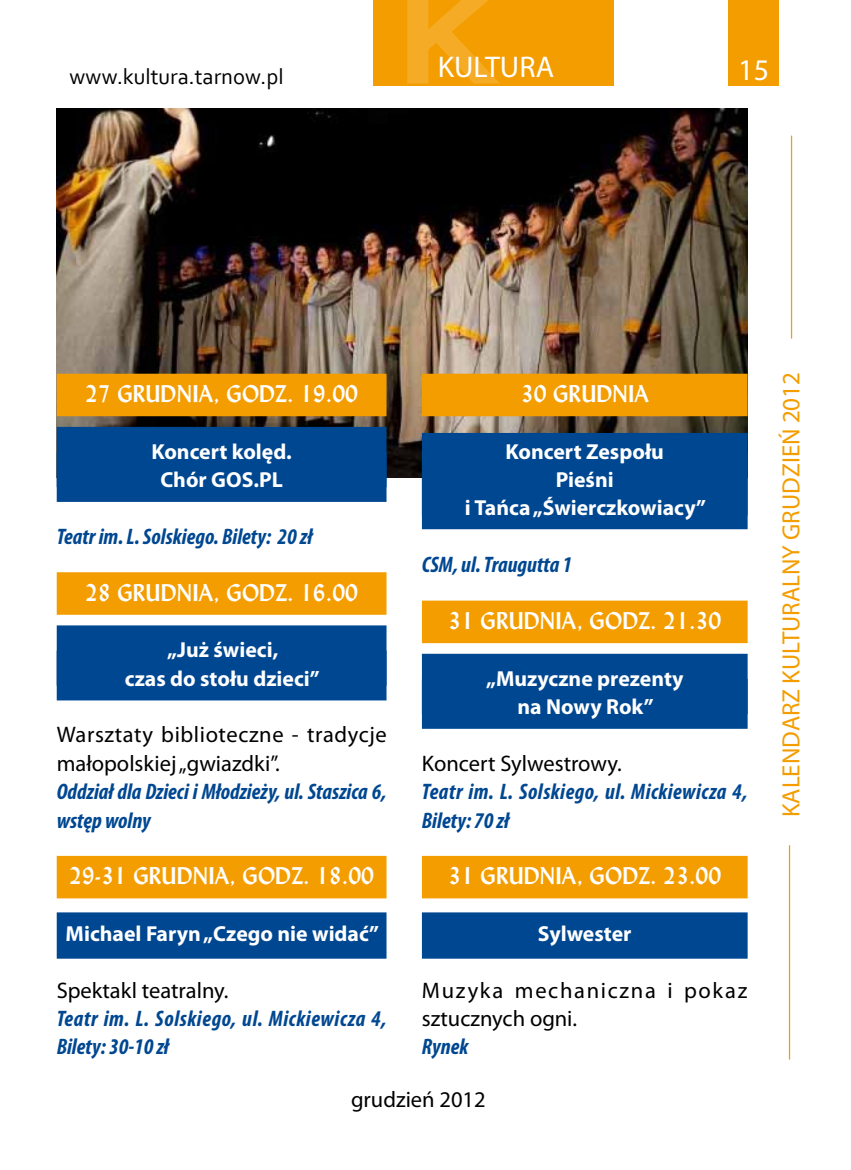
<style>
.page{position:relative;width:851px;height:1170px;background:#fff}
.page>*{position:absolute;margin:0;border:0;box-sizing:border-box;transform-origin:0 0}
.t1{font:30px "Myriad Pro";color:#fff}
.t2{font:25px "Myriad Pro";color:#f49d00}
.t3{font:700 22.5px "Lydian PL";color:#fff}
.t4{font:italic 700 condensed 22.5px/28.2px "Myriad Pro";color:#004791}
.t5{font:22.5px/28.2px "Myriad Pro";letter-spacing:.02em;color:#000}
.t6{font:italic 700 condensed 22.5px/28.2px "Myriad Pro";letter-spacing:.025em;color:#004791}
.t7{font:22.5px "Myriad Pro";color:#000}
.t8{font:italic 700 condensed 22.5px/28.2px "Myriad Pro";letter-spacing:.02em;color:#004791}
.t9{font:22.5px/28.2px "Myriad Pro";letter-spacing:.075em;color:#000}
.t10{font:22.5px "Corbel";color:#000}
.t11{font:700 21.75px/28.2px "Myriad Pro";color:#fff;text-align:center}
</style>
<div class="page">
<div style="left:373px;top:0;width:241px;height:85px;background:#f49d00"></div>
<svg style="left:404px;top:0;width:164px;height:86px"></svg>
<div style="left:728px;top:0;width:50px;height:85px;background:#f49d00"></div>
<hr style="left:790px;top:136px;width:2px;height:202px;background:#f49d00">
<hr style="left:788px;top:845px;width:2px;height:214px;background:#f49d00">
<img style="left:57px;top:108px;width:690px;height:369px">
<div style="left:57px;top:373px;width:329px;height:43px;background:#f49d00"></div>
<div style="left:57px;top:427px;width:329px;height:75px;background:#004791"></div>
<div style="left:57px;top:572px;width:329px;height:42px;background:#f49d00"></div>
<div style="left:57px;top:625px;width:329px;height:75px;background:#004791"></div>
<div style="left:57px;top:855px;width:329px;height:43px;background:#f49d00"></div>
<div style="left:57px;top:912px;width:329px;height:46px;background:#004791"></div>
<div style="left:422px;top:373px;width:325px;height:43px;background:#f49d00"></div>
<div style="left:422px;top:433px;width:325px;height:82px;background:#004791"></div>
<div style="left:422px;top:451px;width:325px;height:78px;background:#004791"></div>
<div style="left:422px;top:600px;width:325px;height:43px;background:#f49d00"></div>
<div style="left:422px;top:653px;width:325px;height:75px;background:#004791"></div>
<div style="left:422px;top:855px;width:325px;height:43px;background:#f49d00"></div>
<div style="left:422px;top:912px;width:325px;height:46px;background:#004791"></div>
<p class="t10" style="left:70px;top:62px;width:215px">www.kultura.tarnow.pl</p>
<h1 class="t1" style="left:437px;top:48px;width:118px">KULTURA</h1>
<h1 class="t1" style="left:738px;top:51px;width:32px">15</h1>
<p class="t3" style="left:85px;top:379px;width:274px">27 GRUDNIA, GODZ. 19.00</p>
<p class="t11" style="left:151px;top:436px;width:142px">Koncert kolęd.<br>Chór GOS.PL</p>
<p class="t4" style="left:57px;top:521px;width:257px">Teatr im. L. Solskiego. Bilety: 20 zł</p>
<p class="t3" style="left:85px;top:577px;width:48px">28 GRU</p>
<p class="t3" style="left:161px;top:577px;width:83px">DNIA, GOD</p>
<p class="t3" style="left:275px;top:577px;width:85px">Z. 16.00</p>
<p class="t11" style="left:125px;top:635px;width:196px">„Już świeci,<br>czas do stołu dzieci”</p>
<p class="t5" style="left:57px;top:720px;width:331px">Warsztaty biblioteczne - tradycje małopolskiej „gwiazdki”.</p>
<p class="t4" style="left:57px;top:777px;width:331px">Oddział dla Dzieci i Młodzieży, ul. Staszica 6, wstęp wolny</p>
<p class="t3" style="left:69px;top:861px;width:306px">29-31 GRUDNIA, GODZ. 18.00</p>
<p class="t11" style="left:66px;top:918px;width:315px">Michael Faryn „Czego nie widać”</p>
<p class="t7" style="left:57px;top:976px;width:173px">Spektakl teatralny.</p>
<p class="t6" style="left:57px;top:1003px;width:331px">Teatr im. L. Solskiego, ul. Mickiewicza 4,<br>Bilety: 30-10 zł</p>
<p class="t3" style="left:520px;top:379px;width:129px">30 GRUDNIA</p>
<p class="t11" style="left:465px;top:436px;width:242px">Koncert Zespołu<br>Pieśni<br>i Tańca „Świerczkowiacy”</p>
<p class="t4" style="left:422px;top:550px;width:152px">CSM, ul. Traugutta 1</p>
<p class="t3" style="left:448px;top:606px;width:274px">31 GRUDNIA, GODZ. 21.30</p>
<p class="t11" style="left:486px;top:663px;width:199px">„Muzyczne prezenty na Nowy Rok”</p>
<p class="t7" style="left:422px;top:749px;width:201px">Koncert Sylwestrowy.</p>
<p class="t8" style="left:422px;top:777px;width:327px">Teatr im. L. Solskiego, ul. Mickiewicza 4,<br>Bilety: 70 zł</p>
<p class="t3" style="left:448px;top:861px;width:274px">31 GRUDNIA, GODZ. 23.00</p>
<p class="t11" style="left:538px;top:918px;width:95px">Sylwester</p>
<p class="t9" style="left:422px;top:975px;width:327px">Muzyka mechaniczna i pokaz sztucznych ogni.</p>
<p class="t4" style="left:422px;top:1032px;width:48px">Rynek</p>
<p class="t7" style="left:351px;top:1085px;width:136px">grudzień 2012</p>
<p class="t2" style="left:775px;top:817px;width:447px;rotate:-90deg">KALENDARZ KULTURALNY GRUDZIEŃ 2012</p>
</div>
